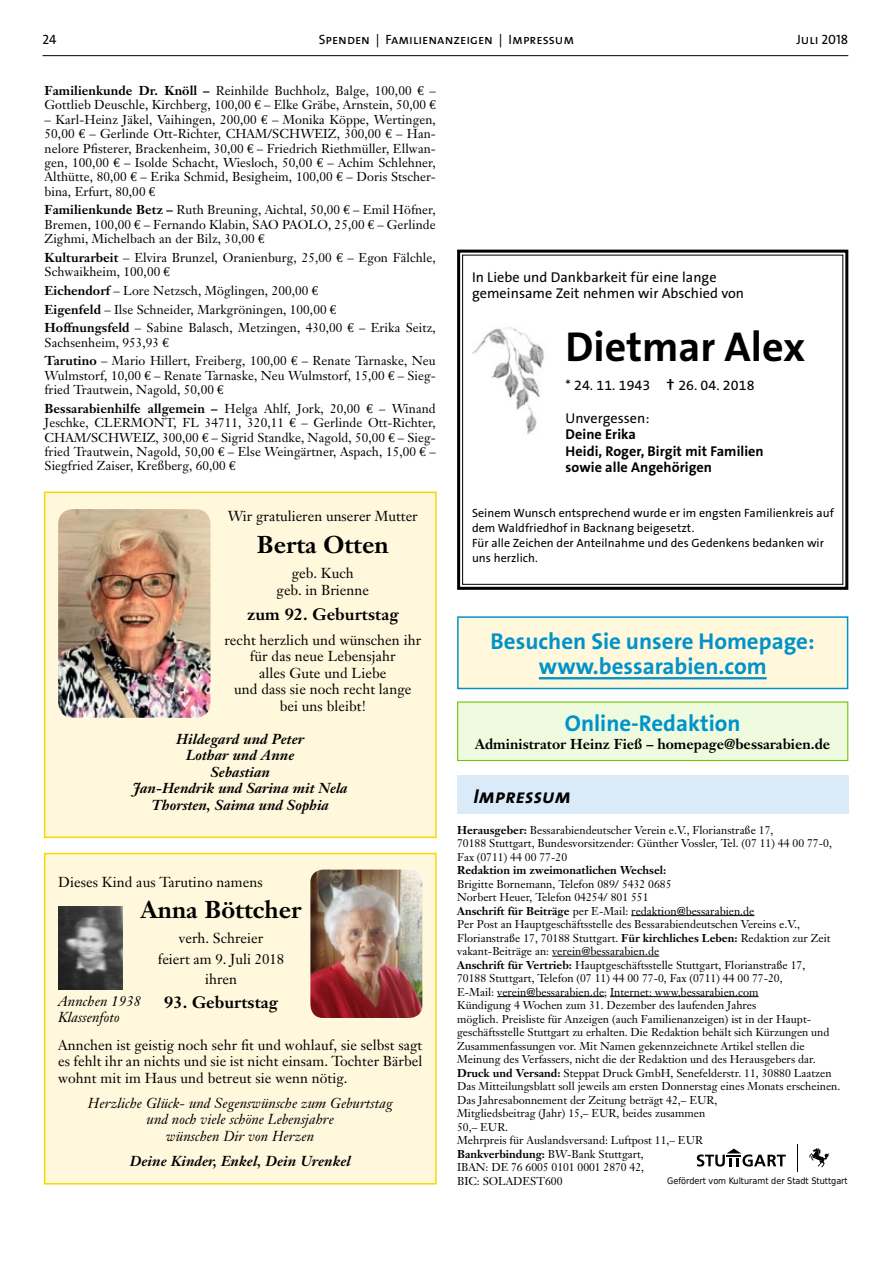
<style>
.page{position:relative;width:893px;height:1263px;background:#fff}
.page>*{position:absolute;margin:0;border:0;box-sizing:border-box;transform-origin:0 0}
.t1{font:700 42px "The Sans B7";color:#000}
.t2{font:700 24px "Janson Text";color:#000}
.t3{font:700 22.95px/25.2px "The Sans B7";color:#0092ca;text-align:center}
.t4{font:italic 20.25px "The Sans Bold Caps";letter-spacing:.005em;color:#000}
.t5{font:700 16.5px "Janson Text";letter-spacing:.005em;color:#000}
.t6{font:14.25px/16.5px "Janson Text";letter-spacing:.005em;color:#000;text-align:center}
.t7{font:italic 700 14.25px/16.5px "Janson Text";letter-spacing:.005em;color:#000;text-align:center}
.t8{font:italic 14.25px/16.5px "Janson Text";letter-spacing:.005em;color:#000;text-align:center}
.t9{font:14.25px/16.5px "The Sans B5 Plain";letter-spacing:.005em;color:#000}
.t10{font:700 14.25px/16.5px "The Sans B7";letter-spacing:.005em;color:#000}
.t11{font:700 14.25px "Janson Text";color:#000}
.t12{font:13.5px "The Sans Caps";color:#000}
.t13{font:12.75px/14.4px "Janson Text";letter-spacing:.005em;color:#000}
.t14{font:12px/15px "The Sans B5 Plain";letter-spacing:.005em;color:#000}
.t15{font:11.25px/13.5px "Janson Text";color:#000}
.t16{font:700 11.25px "Janson Text";color:#000}
.t17{font:9px "DejaVu Sans Condensed";color:#000}
.s1{font-weight:700}
.s2{font-family:"Euro Serif"}
.s3{font-size:19.5px}
</style>
<div class="page">
<hr style="left:43px;top:55px;width:805px;height:1px;background:#000">
<div style="left:458px;top:617px;width:390px;height:71px;background:#fff8dc"></div>
<hr style="left:539px;top:677px;width:228px;height:2px;background:#0092ca">
<div style="left:457px;top:616px;width:391px;height:73px;border:2px solid #0092ca"></div>
<hr style="left:631px;top:915px;width:123px;height:1px;background:#000">
<hr style="left:552px;top:956px;width:107px;height:1px;background:#000">
<hr style="left:497px;top:996px;width:107px;height:1px;background:#000">
<hr style="left:610px;top:996px;width:148px;height:1px;background:#000">
<div style="left:457px;top:775px;width:391px;height:38px;background:#d9eaf9"></div>
<svg style="left:697px;top:1148px;width:89px;height:18px"></svg>
<svg style="left:809px;top:1148px;width:20px;height:19px"></svg>
<svg style="left:797px;top:1144px;width:1px;height:28px"></svg>
<div style="left:458px;top:702px;width:390px;height:58px;background:#eefbde"></div>
<div style="left:457px;top:701px;width:391px;height:60px;border:1px solid #6cc300"></div>
<svg style="left:457px;top:249px;width:392px;height:341px"></svg>
<div style="left:462px;top:255px;width:381px;height:330px;border:1px solid #000"></div>
<img style="left:472px;top:323px;width:78px;height:132px">
<div style="left:45px;top:492px;width:391px;height:345px;background:#fff8dc"></div>
<div style="left:44px;top:491px;width:393px;height:347px;border:2px solid #fcd600"></div>
<img style="left:58px;top:509px;width:152px;height:209px">
<div style="left:45px;top:853px;width:391px;height:331px;background:#fff8dc"></div>
<div style="left:44px;top:853px;width:393px;height:331px;border:2px solid #fcd600"></div>
<img style="left:310px;top:869px;width:112px;height:149px">
<img style="left:58px;top:906px;width:65px;height:83px">
<p class="t12" style="left:319px;top:28px;width:257px">Spenden | Familienanzeigen | Impressum</p>
<p class="t12" style="left:43px;top:28px;width:16px">24</p>
<p class="t12" style="left:796px;top:28px;width:53px">Juli 2018</p>
<p class="t13" style="left:45px;top:83px;width:393px"><span class="s1">Familienkunde Dr. Knöll –</span> Reinhilde Buchholz, Balge, 100,00 <span class="s2">€</span> –<br>Gottlieb Deuschle, Kirchberg, 100,00 <span class="s2">€</span> – Elke Gräbe, Arnstein, 50,00 <span class="s2">€</span></p>
<p class="t13" style="left:45px;top:112px;width:393px;text-align:justify">– Karl-Heinz Jäkel, Vaihingen, 200,00 <span class="s2">€</span> – Monika Köppe, Wertingen, 50,00 <span class="s2">€</span> – Gerlinde Ott-Richter, CHAM/SCHWEIZ, 300,00 <span class="s2">€</span> – Han&shy;nelore Pfisterer, Brackenheim, 30,00 <span class="s2">€</span> – Friedrich Riethmüller, Ellwan&shy;gen, 100,00 <span class="s2">€</span> – Isolde Schacht, Wiesloch, 50,00 <span class="s2">€</span> – Achim Schlehner, Althütte, 80,00 <span class="s2">€</span> – Erika Schmid, Besigheim, 100,00 <span class="s2">€</span> – Doris Stscher&shy;bina, Erfurt, 80,00 <span class="s2">€</span></p>
<p class="t13" style="left:45px;top:203px;width:393px;text-align:justify"><span class="s1">Familienkunde Betz –</span> Ruth Breuning, Aichtal, 50,00 <span class="s2">€</span> – Emil Höfner, Bremen, 100,00 <span class="s2">€</span> – Fernando Klabin, SAO PAOLO, 25,00 <span class="s2">€</span> – Gerlinde Zighmi, Michelbach an der Bilz, 30,00 <span class="s2">€</span></p>
<p class="t13" style="left:45px;top:250px;width:393px"><span class="s1">Kulturarbeit</span> – Elvira Brunzel, Oranienburg, 25,00 <span class="s2">€</span> – Egon Fälchle,<br>Schwaikheim, 100,00 <span class="s2">€</span></p>
<p class="t13" style="left:45px;top:281px;width:393px;line-height:18.6px"><span class="s1">Eichendorf</span> – Lore Netzsch, Möglingen, 200,00 <span class="s2">€<br></span><span class="s1">Eigenfeld</span> – Ilse Schneider, Markgröningen, 100,00 <span class="s2">€<br></span><span class="s1">Hoffnungsfeld</span> – Sabine Balasch, Metzingen, 430,00 <span class="s2">€</span> – Erika Seitz,</p>
<p class="t13" style="left:45px;top:333px;width:393px;line-height:18.6px">Sachsenheim, 953,93 <span class="s2">€<br></span><span class="s1">Tarutino</span> – Mario Hillert, Freiberg, 100,00 <span class="s2">€</span> – Renate Tarnaske, Neu</p>
<p class="t13" style="left:45px;top:368px;width:393px">Wulmstorf, 10,00 <span class="s2">€</span> – Renate Tarnaske, Neu Wulmstorf, 15,00 <span class="s2">€</span> – Sieg&shy;fried Trautwein, Nagold, 50,00 <span class="s2">€</span></p>
<p class="t13" style="left:45px;top:401px;width:393px;text-align:justify"><span class="s1">Bessarabienhilfe allgemein –</span> Helga Ahlf, Jork, 20,00 <span class="s2">€</span> – Winand Jeschke, CLERMONT, FL 34711, 320,11 <span class="s2">€</span> – Gerlinde Ott-Richter, CHAM/SCHWEIZ, 300,00 <span class="s2">€</span> – Sigrid Standke, Nagold, 50,00 <span class="s2">€</span> – Sieg&shy;fried Trautwein, Nagold, 50,00 <span class="s2">€</span> – Else Weingärtner, Aspach, 15,00 <span class="s2">€</span> – Siegfried Zaiser, Kreßberg, 60,00 <span class="s2">€</span></p>
<p class="t6" style="left:228px;top:508px;width:192px">Wir gratulieren unserer Mutter</p>
<h2 class="t2" style="left:257px;top:529px;width:133px">Berta Otten</h2>
<p class="t6" style="left:277px;top:565px;width:94px">geb. Kuch<br>geb. in Brienne</p>
<h3 class="t5" style="left:247px;top:603px;width:153px">zum 92. Geburtstag</h3>
<p class="t6" style="left:224px;top:631px;width:198px">recht herzlich und wünschen ihr für das neue Lebensjahr<br>alles Gute und Liebe<br>und dass sie noch recht lange bei uns bleibt!</p>
<p class="t7" style="left:133px;top:730px;width:216px">Hildegard und Peter<br>Lothar und Anne<br>Sebastian<br>Jan-Hendrik und Sarina mit Nela<br>Thorsten, Saima und Sophia</p>
<p class="t6" style="left:58px;top:874px;width:206px">Dieses Kind aus Tarutino namens</p>
<h2 class="t2" style="left:141px;top:894px;width:162px">Anna Böttcher</h2>
<p class="t6" style="left:158px;top:927px;width:128px;line-height:20.7px">verh. Schreier<br>feiert am 9. Juli 2018 ihren</p>
<h3 class="t5" style="left:164px;top:992px;width:115px">93. Geburtstag</h3>
<p class="t6" style="left:58px;top:1036px;width:366px;text-align:justify">Annchen ist geistig noch sehr fit und wohlauf, sie selbst sagt es fehlt ihr an nichts und sie ist nicht einsam. Tochter Bärbel wohnt mit im Haus und betreut sie wenn nötig.</p>
<p class="t8" style="left:88px;top:1095px;width:306px">Herzliche Glück- und Segenswünsche zum Geburtstag und noch viele schöne Lebensjahre<br>wünschen Dir von Herzen</p>
<p class="t7" style="left:130px;top:1152px;width:222px">Deine Kinder, Enkel, Dein Urenkel</p>
<p class="t8" style="left:58px;top:992px;width:84px;text-align:left">Annchen 1938<br>Klassenfoto</p>
<p class="t9" style="left:472px;top:269px;width:274px">In Liebe und Dankbarkeit für eine lange gemeinsame Zeit nehmen wir Abschied von</p>
<h1 class="t1" style="left:566px;top:324px;width:241px">Dietmar Alex</h1>
<p class="t9" style="left:566px;top:377px;width:190px">* 24. 11. 1943 <span class="s3">†</span> 26. 04. 2018</p>
<p class="t9" style="left:566px;top:410px;width:86px">Unvergessen:</p>
<p class="t10" style="left:566px;top:427px;width:200px">Deine Erika<br>Heidi, Roger, Birgit mit Familien sowie alle Angehörigen</p>
<p class="t14" style="left:472px;top:506px;width:363px">Seinem Wunsch entsprechend wurde er im engsten Familienkreis auf dem Waldfriedhof in Backnang beigesetzt.<br>Für alle Zeichen der Anteilnahme und des Gedenkens bedanken wir uns herzlich.</p>
<h3 class="t3" style="left:491px;top:629px;width:326px">Besuchen Sie unsere Homepage: www.bessarabien.com</h3>
<h3 class="t3" style="left:565px;top:711px;width:177px">Online-Redaktion</h3>
<p class="t11" style="left:475px;top:735px;width:357px">Administrator Heinz Fieß – homepage@bessarabien.de</p>
<h3 class="t4" style="left:473px;top:779px;width:99px">Impressum</h3>
<p class="t15" style="left:457px;top:823px;width:376px"><span class="s1">Herausgeber:</span> Bessarabiendeutscher Verein e.V., Florianstraße 17,<br>70188 Stuttgart, Bundesvorsitzender: Günther Vossler, Tel. (07 11) 44 00 77-0,<br>Fax (0711) 44 00 77-20</p>
<p class="t16" style="left:457px;top:863px;width:211px">Redaktion im zweimonatlichen Wechsel:</p>
<p class="t15" style="left:457px;top:877px;width:385px">Brigitte Bornemann, Telefon 089/ 5432 0685<br>Norbert Heuer, Telefon 04254/ 801 551<br><span class="s1">Anschrift für Beiträge</span> per E-Mail: redaktion@bessarabien.de<br>Per Post an Hauptgeschäftsstelle des Bessarabiendeutschen Vereins e.V., Florianstraße 17, 70188 Stuttgart. <span class="s1">Für kirchliches Leben:</span> Redaktion zur Zeit vakant-Beiträge an: verein@bessarabien.de<br><span class="s1">Anschrift für Vertrieb:</span> Hauptgeschäftsstelle Stuttgart, Florianstraße 17,<br>70188 Stuttgart, Telefon (07 11) 44 00 77-0, Fax (0711) 44 00 77-20,<br>E-Mail: verein@bessarabien.de; Internet: www.bessarabien.com<br>Kündigung 4 Wochen zum 31. Dezember des laufenden Jahres<br>möglich. Preisliste für Anzeigen (auch Familienanzeigen) ist in der Haupt&shy;geschäftsstelle Stuttgart zu erhalten. Die Redaktion behält sich Kürzungen und Zusammenfassungen vor. Mit Namen gekennzeichnete Artikel stellen die Meinung des Verfassers, nicht die der Redaktion und des Herausgebers dar.<br><span class="s1">Druck und Versand:</span> Steppat Druck GmbH, Senefelderstr. 11, 30880 Laatzen Das Mitteilungsblatt soll jeweils am ersten Donnerstag eines Monats erscheinen.<br>Das Jahresabonnement der Zeitung beträgt 42,– EUR,<br>Mitgliedsbeitrag (Jahr) 15,– EUR, beides zusammen<br>50,– EUR.<br>Mehrpreis für Auslandsversand: Luftpost 11,– EUR<br><span class="s1">Bankverbindung:</span> BW-Bank Stuttgart,<br>IBAN: DE 76 6005 0101 0001 2870 42,<br>BIC: SOLADEST600</p>
<p class="t17" style="left:667px;top:1173px;width:182px">Gefördert vom Kulturamt der Stadt Stuttgart</p>
</div>
